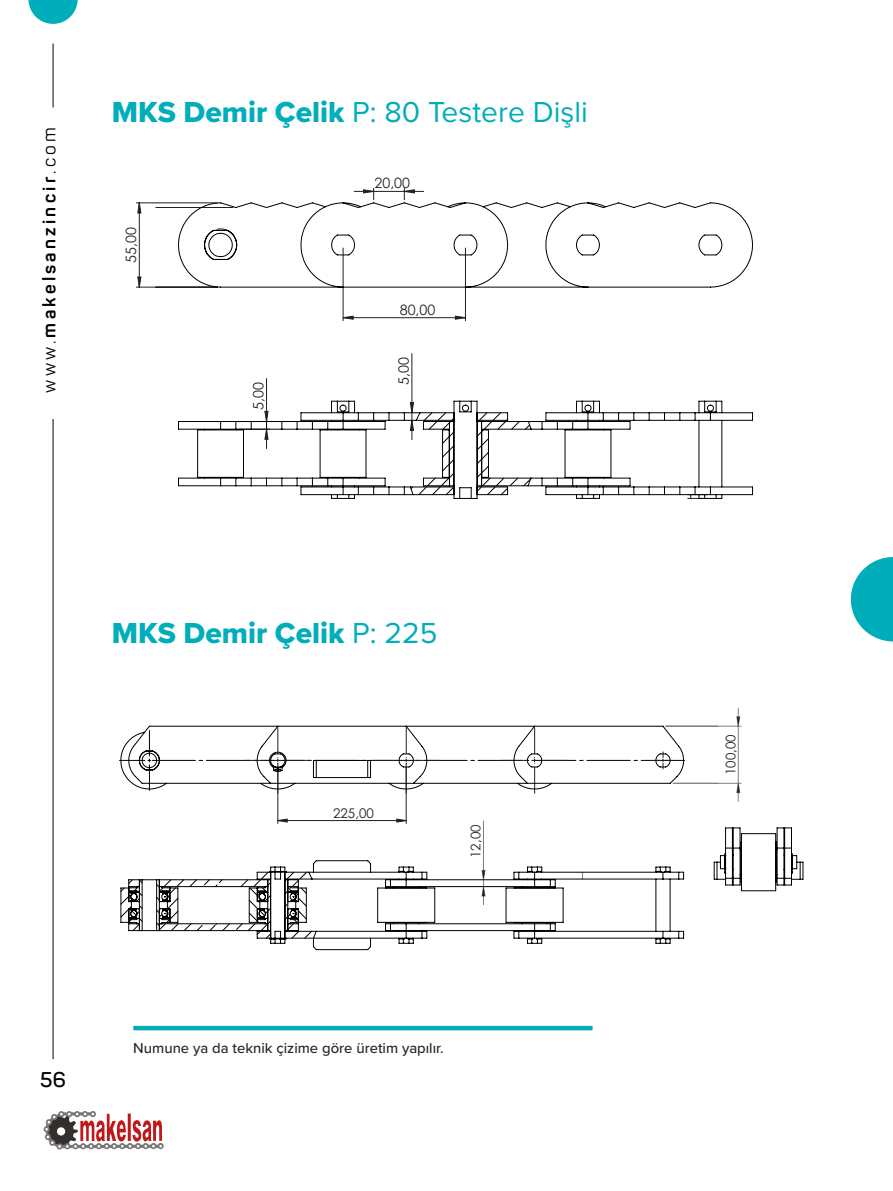
<style>
.page{position:relative;width:893px;height:1191px;background:#fff}
.page>*{position:absolute;margin:0;border:0;box-sizing:border-box;transform-origin:0 0}
.t1{font:30px "Proxima Nova";color:#00adba}
.t2{font:30px "Proxima Nova Extrabld";color:#00adba}
.t3{font:600 21px "Panton";color:#000}
.t4{font:700 18px "Panton";letter-spacing:.18em;color:#000}
.t5{font:500 14.85px "Proxima Nova";color:#282827}
.t6{font:14.25px "Century Gothic";color:#231f20}
.t7{font:13.35px "Century Gothic";color:#231f20}
.s1{font-weight:400}
.s2{font-family:"Proxima Nova Extrabld"}
.s3{font-family:"Proxima Nova"}
</style>
<div class="page">
<svg style="left:44px;top:1111px;width:120px;height:38px"></svg>
<hr style="left:53px;top:419px;width:1px;height:640px;background:#000">
<hr style="left:53px;top:44px;width:1px;height:63px;background:#000">
<svg style="left:28px;top:0;width:50px;height:24px"></svg>
<div style="left:133px;top:1025px;width:460px;height:5px;background:#00adba"></div>
<hr style="left:278px;top:763px;width:1px;height:60px;background:#231f20">
<hr style="left:406px;top:763px;width:1px;height:60px;background:#231f20">
<hr style="left:673px;top:783px;width:68px;height:1px;background:#808080">
<hr style="left:666px;top:726px;width:75px;height:1px;background:#808080">
<hr style="left:483px;top:821px;width:1px;height:58px;background:#808080">
<svg style="left:277px;top:818px;width:130px;height:4px"></svg>
<svg style="left:736px;top:708px;width:4px;height:93px"></svg>
<svg style="left:119px;top:725px;width:565px;height:68px"></svg>
<svg style="left:120px;top:860px;width:564px;height:90px"></svg>
<svg style="left:713px;top:827px;width:91px;height:64px"></svg>
<hr style="left:465px;top:248px;width:1px;height:73px;background:#231f20">
<hr style="left:136px;top:203px;width:81px;height:1px;background:#231f20">
<hr style="left:136px;top:287px;width:81px;height:1px;background:#231f20">
<svg style="left:413px;top:315px;width:52px;height:5px"></svg>
<svg style="left:354px;top:188px;width:70px;height:12px"></svg>
<svg style="left:138px;top:203px;width:275px;height:197px"></svg>
<svg style="left:178px;top:202px;width:575px;height:86px"></svg>
<svg style="left:178px;top:400px;width:575px;height:99px"></svg>
<svg style="left:851px;top:557px;width:42px;height:84px"></svg>
<p class="t4" style="left:38px;top:393px;width:267px;rotate:-90deg"><span class="s1">www.</span>makelsanzincir<span class="s1">.com</span></p>
<h1 class="t1" style="left:112px;top:90px;width:478px"><span class="s2">MKS Demir Çelik</span> P: 80 Testere Dişli</h1>
<p class="t6" style="left:121px;top:263px;width:37px;rotate:-90deg">55,00</p>
<p class="t6" style="left:248px;top:410px;width:29px;rotate:-90deg">5,00</p>
<p class="t6" style="left:374px;top:173px;width:37px">20,00</p>
<p class="t6" style="left:400px;top:299px;width:37px">80,00</p>
<p class="t6" style="left:394px;top:385px;width:29px;rotate:-90deg">5,00</p>
<h1 class="t2" style="left:112px;top:610px;width:327px">MKS Demir Çelik <span class="s3">P: 225</span></h1>
<p class="t7" style="left:333px;top:803px;width:42px">225,00</p>
<p class="t7" style="left:466px;top:858px;width:35px;rotate:-90deg">12,00</p>
<h2 class="t3" style="left:40px;top:1067px;width:27px">56</h2>
<p class="t5" style="left:133px;top:1037px;width:312px">Numune ya da teknik çizime göre üretim yapılır.</p>
<p class="t7" style="left:721px;top:775px;width:42px;rotate:-90deg">100,00</p>
</div>
